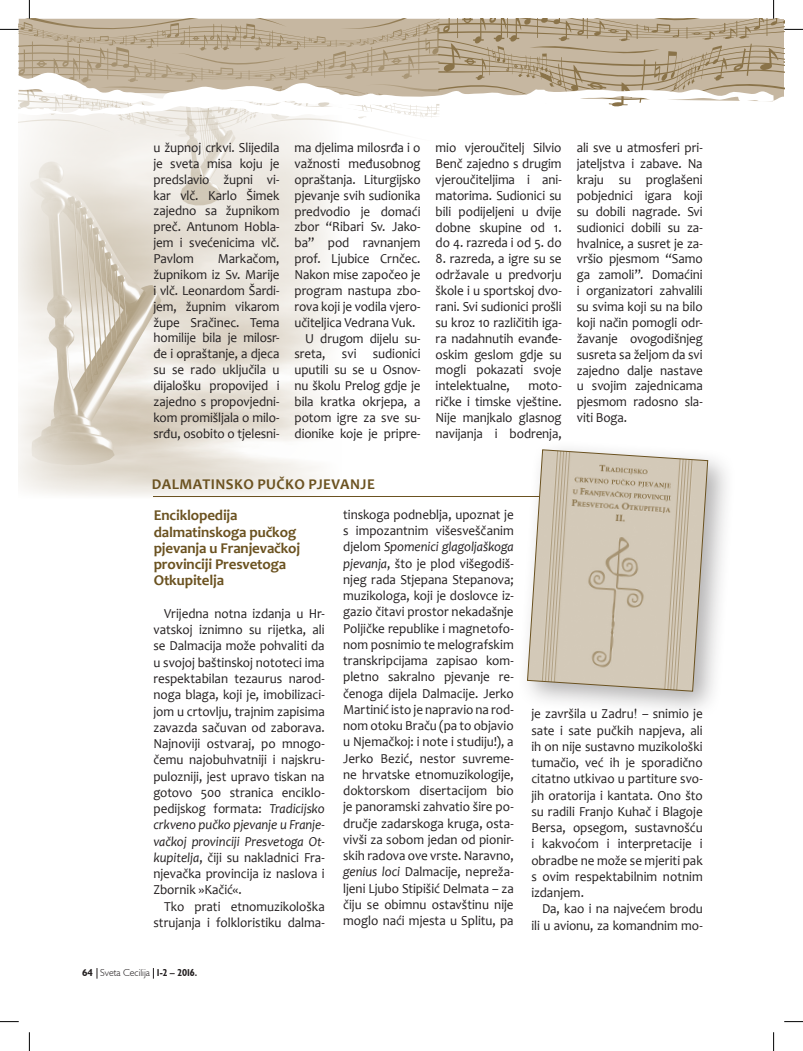
<style>
.page{position:relative;width:803px;height:1051px;background:#fff}
.page>*{position:absolute;margin:0;border:0;box-sizing:border-box;transform-origin:0 0}
.t1{font:700 15px/16.2px "Candara";letter-spacing:-.01em;color:#6b5220}
.t2{font:13.75px/16.2px "Candara";letter-spacing:-.005em;color:#231f20;text-align:justify;scale:.95 1}
.t3{font:300 10px "Humanist 521 BT";color:#231f20}
.s1{font-style:italic}
.s2{font-weight:700}
.s3{font-weight:700;font-stretch:condensed}
.s4{font-family:"Times New Roman"}
</style>
<div class="page">
<img style="left:19px;top:141px;width:313px;height:355px">
<hr style="left:153px;top:496px;width:550px;height:1px;background:#6b5220">
<div style="left:517px;top:439px;width:219px;height:280px;background:#231f20;opacity:.35"></div>
<svg style="left:527px;top:449px;width:181px;height:243px;background:#cfc5b4"></svg>
<svg style="left:33px;top:136px;width:285px;height:5px"></svg>
<svg style="left:19px;top:120px;width:382px;height:16px;fill:#f4f1ed"></svg>
<svg style="left:0;top:1021px;width:19px;height:1px"></svg>
<svg style="left:784px;top:1021px;width:19px;height:1px"></svg>
<svg style="left:29px;top:1032px;width:1px;height:19px"></svg>
<svg style="left:0;top:0;width:803px;height:120px"></svg>
<svg style="left:773px;top:1032px;width:1px;height:19px"></svg>
<p class="t2" style="left:153px;top:139px;width:134px;line-height:15.9px">u župnoj crkvi. Slijedila je sveta misa koju je predslavio župni vi&shy;kar vlč. Karlo Šimek zajedno sa župnikom preč. Antunom Hobla&shy;jem i svećenicima vlč.<br>Pavlom</p>
<p class="t2" style="left:153px;top:251px;width:134px;line-height:15.9px;text-indent:64px">Markačom, župnikom iz Sv. Marije i vlč. Leonardom Šardi&shy;jem, župnim vikarom župe Sračinec. Tema homilije bila je milosr&shy;đe i opraštanje, a djeca su se rado uključila u dijalošku propovijed i zajedno s propovjedni&shy;kom promišljala o milo&shy;srđu, osobito o tjelesni-</p>
<p class="t2" style="left:295px;top:139px;width:134px">ma djelima milosrđa i o</p>
<p class="t2" style="left:295px;top:155px;width:134px">važnosti međusobnog</p>
<p class="t2" style="left:295px;top:171px;width:134px">opraštanja. Liturgijsko</p>
<p class="t2" style="left:295px;top:187px;width:134px">pjevanje svih sudionika</p>
<p class="t2" style="left:295px;top:203px;width:134px">predvodio je domaći</p>
<p class="t2" style="left:295px;top:219px;width:134px">zbor “Ribari Sv. Jako-</p>
<p class="t2" style="left:295px;top:235px;width:134px">ba” pod ravnanjem</p>
<p class="t2" style="left:295px;top:250px;width:134px">prof. Ljubice Crnčec.</p>
<p class="t2" style="left:295px;top:266px;width:134px">Nakon mise započeo je</p>
<p class="t2" style="left:295px;top:282px;width:134px">program nastupa zbo-</p>
<p class="t2" style="left:295px;top:298px;width:134px">rova koji je vodila vjero-</p>
<p class="t2" style="left:295px;top:314px;width:129px">učiteljica Vedrana Vuk.</p>
<p class="t2" style="left:305px;top:330px;width:123px">U drugom dijelu su-</p>
<p class="t2" style="left:295px;top:346px;width:134px">sreta, svi sudionici</p>
<p class="t2" style="left:295px;top:362px;width:134px">uputili su se u Osnov-</p>
<p class="t2" style="left:295px;top:377px;width:134px">nu školu Prelog gdje je</p>
<p class="t2" style="left:295px;top:393px;width:134px">bila kratka okrjepa, a</p>
<p class="t2" style="left:295px;top:409px;width:134px">potom igre za sve su-</p>
<p class="t2" style="left:295px;top:425px;width:134px">dionike koje je pripre-</p>
<p class="t1" style="left:152px;top:475px;width:11px">dalmatinsko</p>
<p class="t1" style="left:257px;top:475px;width:11px">pučko</p>
<p class="t1" style="left:308px;top:475px;width:10px">pjevanje</p>
<p class="t2" style="left:436px;top:140px;width:134px;line-height:15.9px">mio vjeroučitelj Silvio Benč zajedno s drugim vjeroučiteljima i ani&shy;matorima. Sudionici su bili podijeljeni u dvije dobne skupine od 1. do 4. razreda i od 5. do</p>
<p class="t2" style="left:436px;top:251px;width:134px;line-height:15.9px">8. razreda, a igre su se održavale u predvorju škole i u sportskoj dvo&shy;rani. Svi sudionici prošli su kroz 10 različitih iga&shy;ra nadahnutih evanđe&shy;oskim geslom gdje su mogli pokazati svoje intelektualne,</p>
<p class="t2" style="left:436px;top:378px;width:134px;line-height:15.9px;text-indent:93px">moto&shy;ričke i timske vještine.<br>Nije manjkalo glasnog navijanja i bodrenja,</p>
<p class="t2" style="left:577px;top:140px;width:134px;line-height:15.9px">ali sve u atmosferi pri&shy;jateljstva i zabave. Na kraju su proglašeni pobjednici igara koji su dobili nagrade. Svi sudionici dobili su za&shy;hvalnice, a susret je za&shy;vršio pjesmom “Samo ga zamoli”. Domaćini i organizatori zahvalili su svima koji su na bilo koji način pomogli odr&shy;žavanje ovogodišnjeg susreta sa željom da svi zajedno dalje nastave u svojim zajednicama pjesmom radosno sla&shy;viti Boga.</p>
<p class="t1" style="left:154px;top:507px;width:148px">Enciklopedija dalmatinskoga pučkog pjevanja u Franjevačkoj provinciji Presvetoga<br>Otkupitelja</p>
<p class="t2" style="left:153px;top:605px;width:182px;text-indent:11px">Vrijedna notna izdanja u Hr&shy;vatskoj iznimno su rijetka, ali se Dalmacija može pohvaliti da u svojoj baštinskoj nototeci ima respektabilan tezaurus narod&shy;noga blaga, koji je, imobilizaci&shy;jom u crtovlju, trajnim zapisima zavazda sačuvan od zaborava.<br>Najnoviji ostvaraj, po mnogo&shy;čemu najobuhvatniji i najskru&shy;pulozniji, jest upravo tiskan na gotovo 500 stranica enciklo&shy;pedijskog formata: <span class="s1">Tradicijsko crkveno pučko pjevanje u Franje&shy;vačkoj provinciji Presvetoga Ot&shy;kupitelja</span>, čiji su nakladnici Fra&shy;njevačka provincija iz naslova i Zbornik »Kačić«.</p>
<p class="t2" style="left:153px;top:898px;width:182px;text-align:right">Tko prati etnomuzikološka strujanja i folkloristiku dalma-</p>
<p class="t3" style="left:82px;top:966px;width:117px"><span class="s2">64</span> Sveta Cecilija <span class="s3">1-2 – 2016.</span></p>
<p class="t2" style="left:343px;top:506px;width:181px">tinskoga podneblja, upoznat je s impozantnim višesveščanim djelom <span class="s1">Spomenici glagoljaškoga pjevanja</span>, što je plod višegodiš&shy;njeg rada Stjepana Stepanova; muzikologa, koji je doslovce iz&shy;gazio čitavi prostor nekadašnje Poljičke republike i magnetofo&shy;nom posnimio te melografskim transkripcijama zapisao kom&shy;pletno sakralno pjevanje re&shy;čenoga dijela Dalmacije. Jerko Martinić isto je napravio na rod&shy;nom otoku Braču (pa to objavio u Njemačkoj: i note i studiju!), a Jerko Bezić, nestor suvreme&shy;ne hrvatske etnomuzikologije, doktorskom disertacijom bio je panoramski zahvatio šire po&shy;dručje zadarskoga kruga, osta&shy;vivši za sobom jedan od pionir&shy;skih radova ove vrste. Naravno, <span class="s1">genius loci</span> Dalmacije, nepreža&shy;ljeni Ljubo Stipišić Delmata – za čiju se obimnu ostavštinu nije moglo naći mjesta u Splitu, pa</p>
<p class="t2" style="left:531px;top:706px;width:182px">je završila u Zadru<span class="s4">!</span> – snimio je sate i sate pučkih napjeva, ali ih on nije sustavno muzikološki tumačio, već ih je sporadično citatno utkivao u partiture svo&shy;jih oratorija i kantata. Ono što su radili Franjo Kuhač i Blagoje Bersa, opsegom, sustavnošću i kakvoćom i interpretacije i obradbe ne može se mjeriti pak s ovim respektabilnim notnim izdanjem.</p>
<p class="t2" style="left:531px;top:901px;width:182px;text-align:right">Da, kao i na najvećem brodu ili u avionu, za komandnim mo-</p>
</div>
